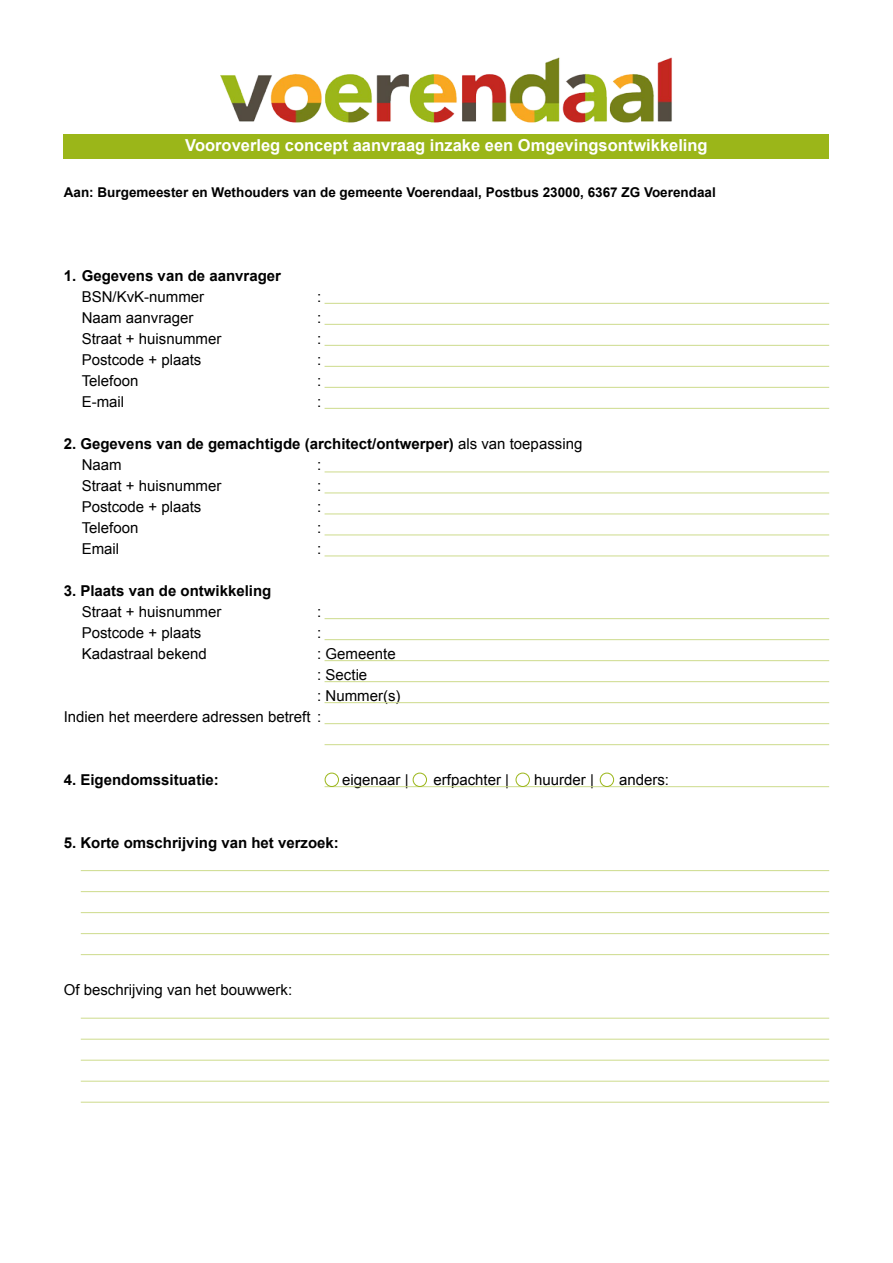
<style>
.page{position:relative;width:893px;height:1263px;background:#fff}
.page>*{position:absolute;margin:0;border:0;box-sizing:border-box;transform-origin:0 0}
.t1{font:700 16.5px "Arial";color:#fff}
.t2{font:15px "Arial";color:#000}
.t3{font:700 15px/21px "Arial";color:#000}
.t4{font:700 13.5px "Arial";color:#000}
.s1{font-weight:400}
</style>
<div class="page">
<div style="left:64px;top:134px;width:765px;height:25px;background:#9bb619"></div>
<img style="left:220px;top:57px;width:452px;height:66px">
<hr style="left:325px;top:303px;width:504px;height:1px;background:#cddb8c">
<hr style="left:325px;top:472px;width:504px;height:1px;background:#cddb8c">
<hr style="left:325px;top:618px;width:504px;height:1px;background:#cddb8c">
<hr style="left:81px;top:870px;width:748px;height:1px;background:#cddb8c">
<hr style="left:81px;top:1018px;width:748px;height:1px;background:#cddb8c">
<hr style="left:325px;top:324px;width:504px;height:1px;background:#cddb8c">
<hr style="left:325px;top:493px;width:504px;height:1px;background:#cddb8c">
<hr style="left:325px;top:639px;width:504px;height:1px;background:#cddb8c">
<hr style="left:81px;top:891px;width:748px;height:1px;background:#cddb8c">
<hr style="left:81px;top:1039px;width:748px;height:1px;background:#cddb8c">
<hr style="left:325px;top:345px;width:504px;height:1px;background:#cddb8c">
<hr style="left:325px;top:514px;width:504px;height:1px;background:#cddb8c">
<hr style="left:325px;top:660px;width:504px;height:1px;background:#cddb8c">
<hr style="left:81px;top:912px;width:748px;height:1px;background:#cddb8c">
<hr style="left:81px;top:1060px;width:748px;height:1px;background:#cddb8c">
<hr style="left:325px;top:366px;width:504px;height:1px;background:#cddb8c">
<hr style="left:325px;top:535px;width:504px;height:1px;background:#cddb8c">
<hr style="left:325px;top:681px;width:504px;height:1px;background:#cddb8c">
<hr style="left:81px;top:933px;width:748px;height:1px;background:#cddb8c">
<hr style="left:81px;top:1081px;width:748px;height:1px;background:#cddb8c">
<hr style="left:325px;top:387px;width:504px;height:1px;background:#cddb8c">
<hr style="left:325px;top:556px;width:504px;height:1px;background:#cddb8c">
<hr style="left:325px;top:702px;width:504px;height:1px;background:#cddb8c">
<hr style="left:81px;top:954px;width:748px;height:1px;background:#cddb8c">
<hr style="left:81px;top:1102px;width:748px;height:1px;background:#cddb8c">
<hr style="left:325px;top:723px;width:504px;height:1px;background:#cddb8c">
<hr style="left:325px;top:744px;width:504px;height:1px;background:#cddb8c">
<hr style="left:325px;top:786px;width:504px;height:1px;background:#cddb8c">
<hr style="left:325px;top:408px;width:504px;height:1px;background:#cddb8c">
<div style="left:325px;top:773px;width:14px;height:14px;border:1px solid #9bb619;border-radius:50%"></div>
<div style="left:413px;top:773px;width:14px;height:14px;border:1px solid #9bb619;border-radius:50%"></div>
<div style="left:516px;top:773px;width:14px;height:14px;border:1px solid #9bb619;border-radius:50%"></div>
<div style="left:600px;top:773px;width:14px;height:14px;border:1px solid #9bb619;border-radius:50%"></div>
<p class="t1" style="left:185px;top:135px;width:524px">Vooroverleg concept aanvraag inzake een Omgevingsontwikkeling</p>
<p class="t4" style="left:64px;top:183px;width:653px">Aan: Burgemeester en Wethouders van de gemeente Voerendaal, Postbus 23000, 6367 ZG Voerendaal</p>
<p class="t3" style="left:64px;top:265px;width:219px">1. Gegevens van de aanvrager</p>
<p class="t2" style="left:82px;top:286px;width:124px">BSN/KvK-nummer</p>
<p class="t2" style="left:317px;top:286px;width:6px">:</p>
<p class="t2" style="left:82px;top:307px;width:113px">Naam aanvrager</p>
<p class="t2" style="left:317px;top:307px;width:6px">:</p>
<p class="t2" style="left:82px;top:328px;width:141px">Straat + huisnummer</p>
<p class="t2" style="left:317px;top:328px;width:6px">:</p>
<p class="t2" style="left:82px;top:349px;width:121px">Postcode + plaats</p>
<p class="t2" style="left:317px;top:349px;width:6px">:</p>
<p class="t2" style="left:82px;top:370px;width:58px">Telefoon</p>
<p class="t2" style="left:317px;top:370px;width:6px">:</p>
<p class="t2" style="left:82px;top:391px;width:44px">E-mail</p>
<p class="t2" style="left:317px;top:391px;width:6px">:</p>
<p class="t3" style="left:82px;top:433px;width:502px;text-indent:-18px">2. Gegevens van de gemachtigde (architect/ontwerper) <span class="s1">als van toepassing<br>Naam</span></p>
<p class="t2" style="left:317px;top:454px;width:6px">:</p>
<p class="t2" style="left:82px;top:475px;width:141px">Straat + huisnummer</p>
<p class="t2" style="left:317px;top:475px;width:6px">:</p>
<p class="t2" style="left:82px;top:496px;width:121px">Postcode + plaats</p>
<p class="t2" style="left:317px;top:496px;width:6px">:</p>
<p class="t2" style="left:82px;top:517px;width:58px">Telefoon</p>
<p class="t2" style="left:317px;top:517px;width:6px">:</p>
<p class="t2" style="left:82px;top:538px;width:39px">Email</p>
<p class="t2" style="left:317px;top:538px;width:6px">:</p>
<p class="t3" style="left:64px;top:580px;width:209px">3. Plaats van de ontwikkeling</p>
<p class="t2" style="left:82px;top:601px;width:141px">Straat + huisnummer</p>
<p class="t2" style="left:317px;top:601px;width:6px">:</p>
<p class="t2" style="left:82px;top:622px;width:121px">Postcode + plaats</p>
<p class="t2" style="left:317px;top:622px;width:6px">:</p>
<p class="t2" style="left:82px;top:643px;width:127px">Kadastraal bekend</p>
<p class="t2" style="left:317px;top:643px;width:80px">: Gemeente</p>
<p class="t2" style="left:317px;top:664px;width:52px">: Sectie</p>
<p class="t2" style="left:317px;top:685px;width:85px">: Nummer(s)</p>
<p class="t2" style="left:64px;top:706px;width:259px">Indien het meerdere adressen betreft :</p>
<p class="t3" style="left:64px;top:769px;width:157px">4. Eigendomssituatie:</p>
<p class="t2" style="left:342px;top:769px;width:68px">eigenaar |</p>
<p class="t2" style="left:434px;top:769px;width:77px">erfpachter |</p>
<p class="t2" style="left:534px;top:769px;width:61px">huurder |</p>
<p class="t2" style="left:619px;top:769px;width:52px">anders:</p>
<p class="t3" style="left:64px;top:832px;width:277px">5. Korte omschrijving van het verzoek:</p>
<p class="t2" style="left:64px;top:979px;width:230px">Of beschrijving van het bouwwerk:</p>
</div>
